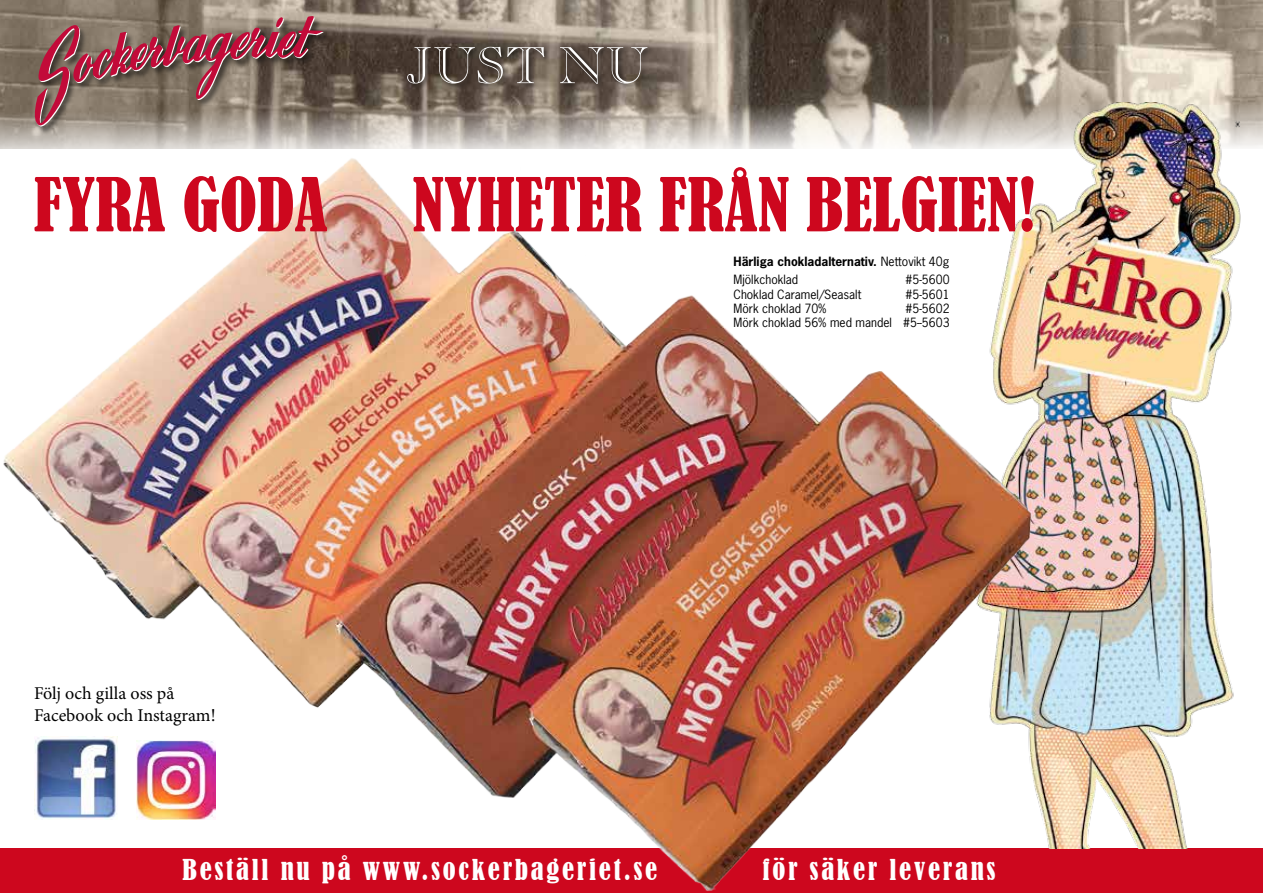
<style>
.page{position:relative;width:1263px;height:893px;background:#fff}
.page>*{position:absolute;margin:0;border:0;box-sizing:border-box;transform-origin:0 0}
.t1{font:condensed 69px "Bernard";color:#cd071e}
.t2{font:51px "Caslon Open Face";color:#fff}
.t3{font:condensed 27px "Bernard";letter-spacing:.1em;color:#fff}
.t4{font:18px/21.6px "Minion Pro";color:#000}
.t5{font:12px/14.4px "News Gothic Std";color:#000;text-align:right}
.t6{font:700 12px/18px "News Gothic Std";color:#000}
.s1{font-weight:400}
</style>
<div class="page">
<img style="left:0;top:0;width:1263px;height:149px">
<div style="left:34px;top:16px;width:298px;height:119px;background:#000;opacity:.5"></div>
<svg style="left:30px;top:16px;width:294px;height:112px;background:#8d6763"></svg>
<div style="left:405px;top:45px;width:249px;height:45px;background:#000;opacity:.75"></div>
<div style="left:0;top:848px;width:1263px;height:45px;background:#cd071e"></div>
<img style="left:939px;top:102px;width:315px;height:746px">
<img style="left:3px;top:155px;width:1039px;height:736px">
<img style="left:34px;top:737px;width:83px;height:83px">
<img style="left:136px;top:740px;width:80px;height:80px">
<h2 class="t2" style="left:406px;top:35px;width:243px">JUST NU</h2>
<h1 class="t1" style="left:34px;top:165px;width:1004px">FYRA GODA NYHETER FRÅN BELGIEN!</h1>
<p class="t6" style="left:733px;top:252px;width:217px">Härliga chokladalternativ. <span class="s1">Nettovikt 40g<br>Mjölkchoklad</span></p>
<p class="t5" style="left:906px;top:272px;width:45px">#5-5600</p>
<h3 class="t4" style="left:34px;top:683px;width:183px">Följ och gilla oss på<br>Facebook och Instagram!</h3>
<p class="t5" style="left:733px;top:287px;width:129px">Choklad Caramel/Seasalt</p>
<p class="t5" style="left:906px;top:287px;width:45px">#5-5601</p>
<p class="t5" style="left:733px;top:301px;width:95px">Mörk choklad 70%</p>
<p class="t5" style="left:733px;top:301px;width:217px">#5-5602<br>Mörk choklad 56% med mandel #5--5603</p>
<h3 class="t3" style="left:182px;top:853px;width:476px">Beställ nu på www.sockerbageriet.se</h3>
<h3 class="t3" style="left:762px;top:853px;width:235px">för säker leverans</h3>
</div>
